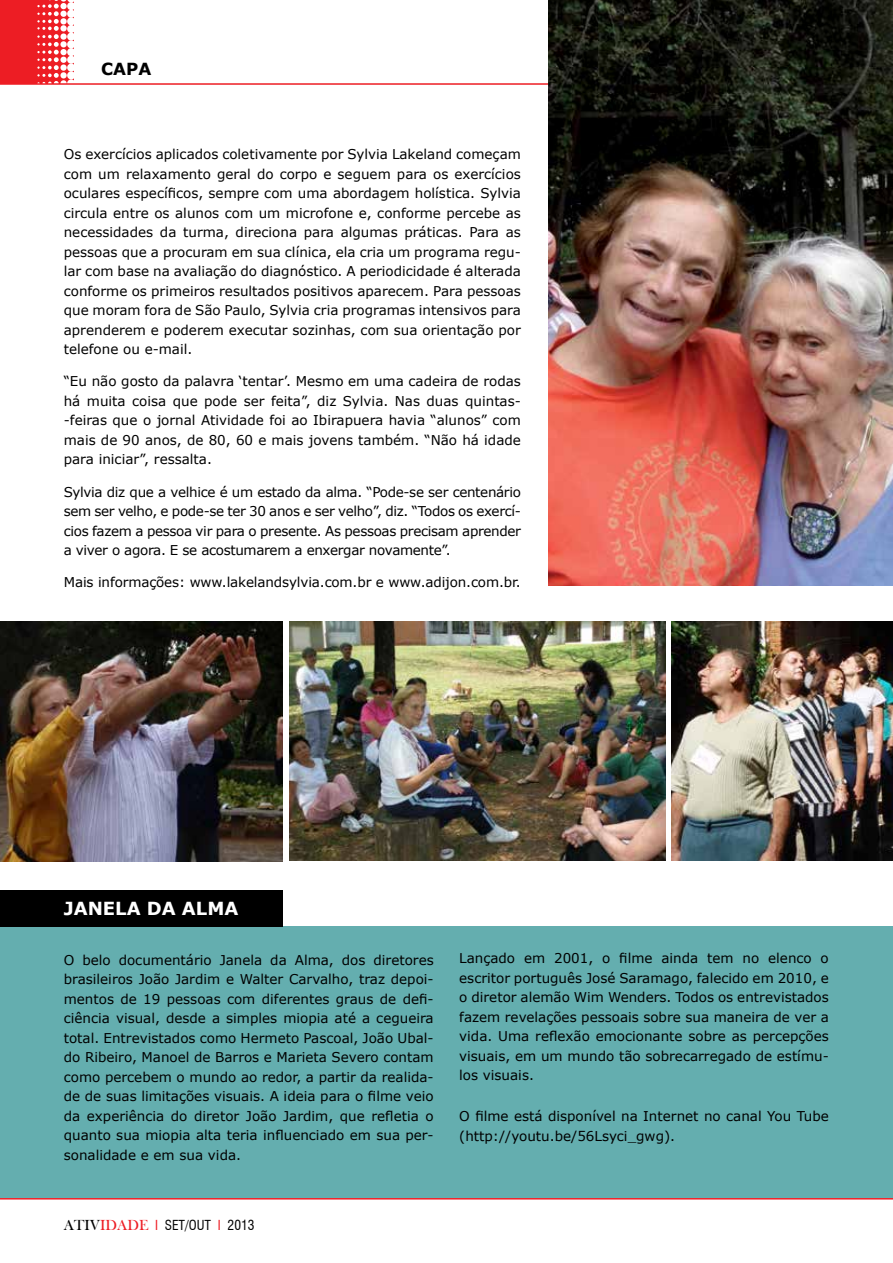
<style>
.page{position:relative;width:893px;height:1263px;background:#fff}
.page>*{position:absolute;margin:0;border:0;box-sizing:border-box;transform-origin:0 0}
.t1{font:700 18px "Verdana";color:#fff}
.t2{font:700 16.65px "Verdana";color:#000}
.t3{font:13.5px/19.5px "Verdana";color:#000;text-align:justify}
.t4{font:condensed 13.5px "Swiss 721 BT";color:#000}
.s1{font-family:"Bask Old Face";font-stretch:normal;font-size:15px}
.s2{font-family:"Bask Old Face";font-stretch:normal;font-size:15px;color:#ed1d24}
.s3{color:#ed1d24}
</style>
<div class="page">
<div style="left:0;top:0;width:74px;height:84px;background:#ed1d24"></div>
<svg style="left:37px;top:0;width:37px;height:83px"></svg>
<hr style="left:0;top:83px;width:893px;height:2px;background:#ed1d24">
<img style="left:549px;top:0;width:344px;height:586px">
<div style="left:0;top:927px;width:893px;height:271px;background:#64aeaf"></div>
<img style="left:0;top:622px;width:283px;height:239px">
<div style="left:0;top:891px;width:283px;height:36px;background:#000"></div>
<img style="left:290px;top:622px;width:375px;height:238px">
<img style="left:671px;top:622px;width:222px;height:238px">
<hr style="left:0;top:1198px;width:893px;height:1px;background:#ed1d24">
<p class="t2" style="left:101px;top:57px;width:52px">CAPA</p>
<p class="t3" style="left:64px;top:144px;width:459px">Os exercícios aplicados coletivamente por Sylvia Lakeland começam com um relaxamento geral do corpo e seguem para os exercícios oculares específicos, sempre com uma abordagem holística. Sylvia circula entre os alunos com um microfone e, conforme percebe as necessidades da turma, direciona para algumas práticas. Para as pessoas que a procuram em sua clínica, ela cria um programa regu&shy;lar com base na avaliação do diagnóstico. A periodicidade é alterada conforme os primeiros resultados positivos aparecem. Para pessoas que moram fora de São Paulo, Sylvia cria programas intensivos para aprenderem e poderem executar sozinhas, com sua orientação por telefone ou e-mail.</p>
<p class="t3" style="left:64px;top:372px;width:459px">“Eu não gosto da palavra ‘tentar’. Mesmo em uma cadeira de rodas há muita coisa que pode ser feita”, diz Sylvia. Nas duas quintas--feiras que o jornal Atividade foi ao Ibirapuera havia “alunos” com mais de 90 anos, de 80, 60 e mais jovens também. “Não há idade para iniciar”, ressalta.</p>
<p class="t3" style="left:64px;top:482px;width:459px">Sylvia diz que a velhice é um estado da alma. “Pode-se ser centenário sem ser velho, e pode-se ter 30 anos e ser velho”, diz. “Todos os exercí&shy;cios fazem a pessoa vir para o presente. As pessoas precisam aprender a viver o agora. E se acostumarem a enxergar novamente”.</p>
<p class="t3" style="left:64px;top:572px;width:458px">Mais informações: www.lakelandsylvia.com.br e www.adijon.com.br.</p>
<h1 class="t1" style="left:64px;top:896px;width:176px">JANELA DA ALMA</h1>
<p class="t3" style="left:64px;top:950px;width:371px">O belo documentário Janela da Alma, dos diretores brasileiros João Jardim e Walter Carvalho, traz depoi&shy;mentos de 19 pessoas com diferentes graus de defi&shy;ciência visual, desde a simples miopia até a cegueira total. Entrevistados como Hermeto Pascoal, João Ubal&shy;do Ribeiro, Manoel de Barros e Marieta Severo contam como percebem o mundo ao redor, a partir da realida&shy;de de suas limitações visuais. A ideia para o filme veio da experiência do diretor João Jardim, que refletia o quanto sua miopia alta teria influenciado em sua per&shy;sonalidade e em sua vida.</p>
<p class="t4" style="left:64px;top:1216px;width:192px"><span class="s1">ATIV</span><span class="s2">IDADE</span> <span class="s3">I</span> SET/OUT <span class="s3">I</span> 2013</p>
<p class="t3" style="left:459px;top:949px;width:371px">Lançado em 2001, o filme ainda tem no elenco o escritor português José Saramago, falecido em 2010, e o diretor alemão Wim Wenders. Todos os entrevistados fazem revelações pessoais sobre sua maneira de ver a vida. Uma reflexão emocionante sobre as percepções visuais, em um mundo tão sobrecarregado de estímu&shy;los visuais.</p>
<p class="t3" style="left:459px;top:1106px;width:371px">O filme está disponível na Internet no canal You Tube (http://youtu.be/56Lsyci_gwg).</p>
</div>
